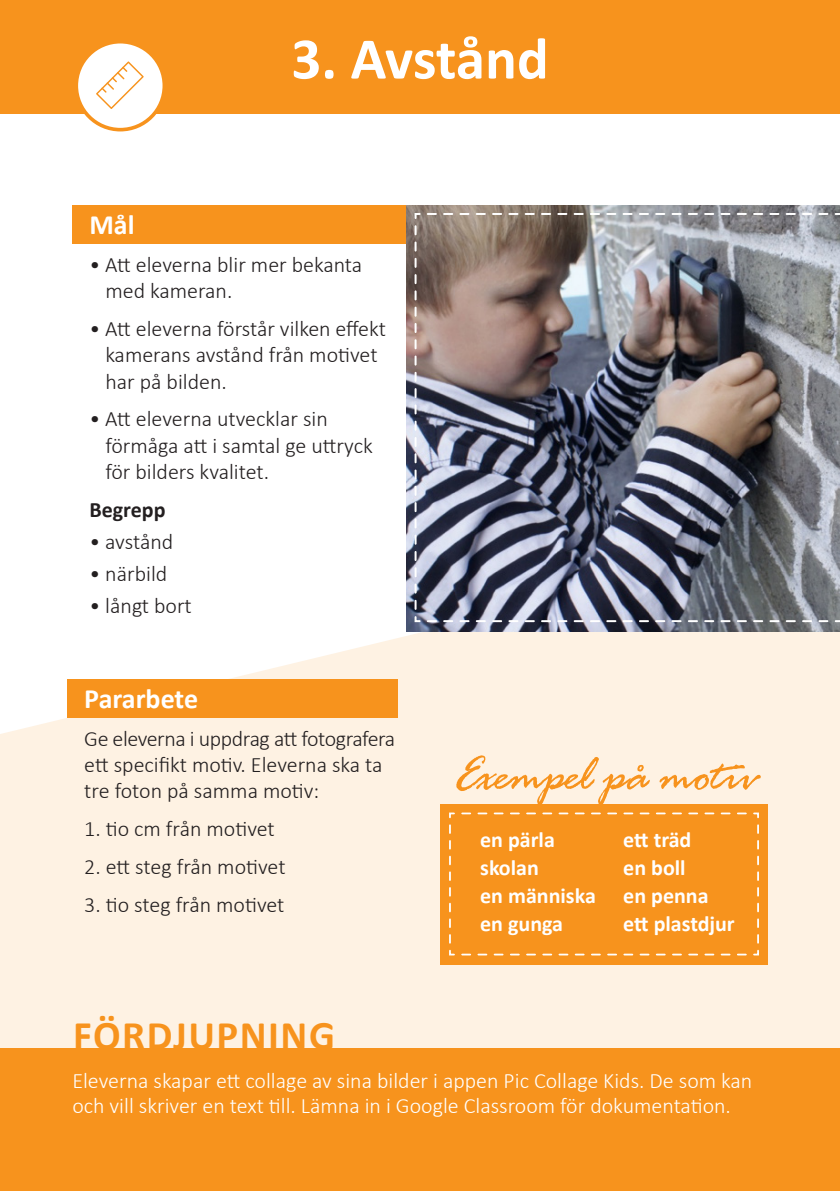
<style>
.page{position:relative;width:840px;height:1191px;background:#fff}
.page>*{position:absolute;margin:0;border:0;box-sizing:border-box;transform-origin:0 0}
.t1{font:700 59.2px "Calibri";letter-spacing:-.005em;color:#fff}
.t2{font:italic 52.8px "Rage LT";color:#f7931d}
.t3{font:700 40.8px "Calibri";letter-spacing:.035em;color:#f7931d}
.t4{font:700 28px "Calibri";color:#fff}
.t5{font:300 22px/26.4px "Calibri";color:#231f20}
.t6{font:300 22px/25px "Calibri";color:#fff}
.t7{font:700 22px/28px "Calibri";color:#fff}
.t8{font:700 22px "Calibri";color:#231f20}
</style>
<div class="page">
<svg style="left:0;top:631px;width:839px;height:446px;background:#fdf2e4"></svg>
<div style="left:0;top:0;width:839px;height:113px;background:#f7931d"></div>
<div style="left:1px;top:1048px;width:838px;height:143px;background:#f7931d"></div>
<div style="left:72px;top:205px;width:342px;height:39px;background:#f7931d"></div>
<div style="left:440px;top:803px;width:327px;height:161px;background:#f7931d"></div>
<svg style="left:449px;top:812px;width:310px;height:144px"></svg>
<div style="left:67px;top:679px;width:330px;height:38px;background:#f7931d"></div>
<img style="left:406px;top:205px;width:433px;height:426px">
<img style="left:413px;top:212px;width:426px;height:411px">
<div style="left:76px;top:42px;width:88px;height:88px;background:#fff;border-radius:50%"></div>
<div style="left:74px;top:40px;width:92px;height:91px;border:4px solid #f7931d;border-radius:50%"></div>
<svg style="left:96px;top:61px;width:48px;height:48px"></svg>
<h1 class="t1" style="left:291px;top:22px;width:259px">3. Avstånd</h1>
<p class="t4" style="left:89px;top:207px;width:47px">Mål</p>
<p class="t5" style="left:105px;top:251px;width:258px;text-indent:-16px">• Att eleverna blir mer bekanta med kameran.</p>
<p class="t5" style="left:105px;top:315px;width:282px;text-indent:-16px">• Att eleverna förstår vilken effekt kamerans avstånd från motivet har på bilden.</p>
<p class="t5" style="left:105px;top:406px;width:269px;text-indent:-16px">• Att eleverna utvecklar sin förmåga att i samtal ge uttryck för bilders kvalitet.</p>
<p class="t8" style="left:89px;top:496px;width:78px">Begrepp</p>
<p class="t5" style="left:89px;top:528px;width:85px">• avstånd</p>
<p class="t5" style="left:89px;top:560px;width:79px">• närbild</p>
<p class="t5" style="left:89px;top:592px;width:104px">• långt bort</p>
<p class="t4" style="left:84px;top:681px;width:115px">Pararbete</p>
<p class="t5" style="left:84px;top:725px;width:312px">Ge eleverna i uppdrag att fotografera ett specifikt motiv. Eleverna ska ta tre foton på samma motiv:</p>
<p class="t5" style="left:84px;top:815px;width:192px">1. tio cm från motivet</p>
<p class="t5" style="left:84px;top:853px;width:203px">2. ett steg från motivet</p>
<p class="t5" style="left:84px;top:891px;width:202px">3. tio steg från motivet</p>
<h3 class="t3" style="left:73px;top:1010px;width:263px">FÖRDJUPNING</h3>
<h2 class="t2" style="left:452px;top:745px;width:306px">Exempel på motiv</h2>
<p class="t7" style="left:480px;top:824px;width:117px">en pärla skolan<br>en människa en gunga</p>
<p class="t7" style="left:623px;top:824px;width:113px">ett träd<br>en boll<br>en penna ett plastdjur</p>
<p class="t6" style="left:72px;top:1068px;width:681px">Eleverna skapar ett collage av sina bilder i appen Pic Collage Kids. De som kan och vill skriver en text till. Lämna in i Google Classroom för dokumentation.</p>
</div>
